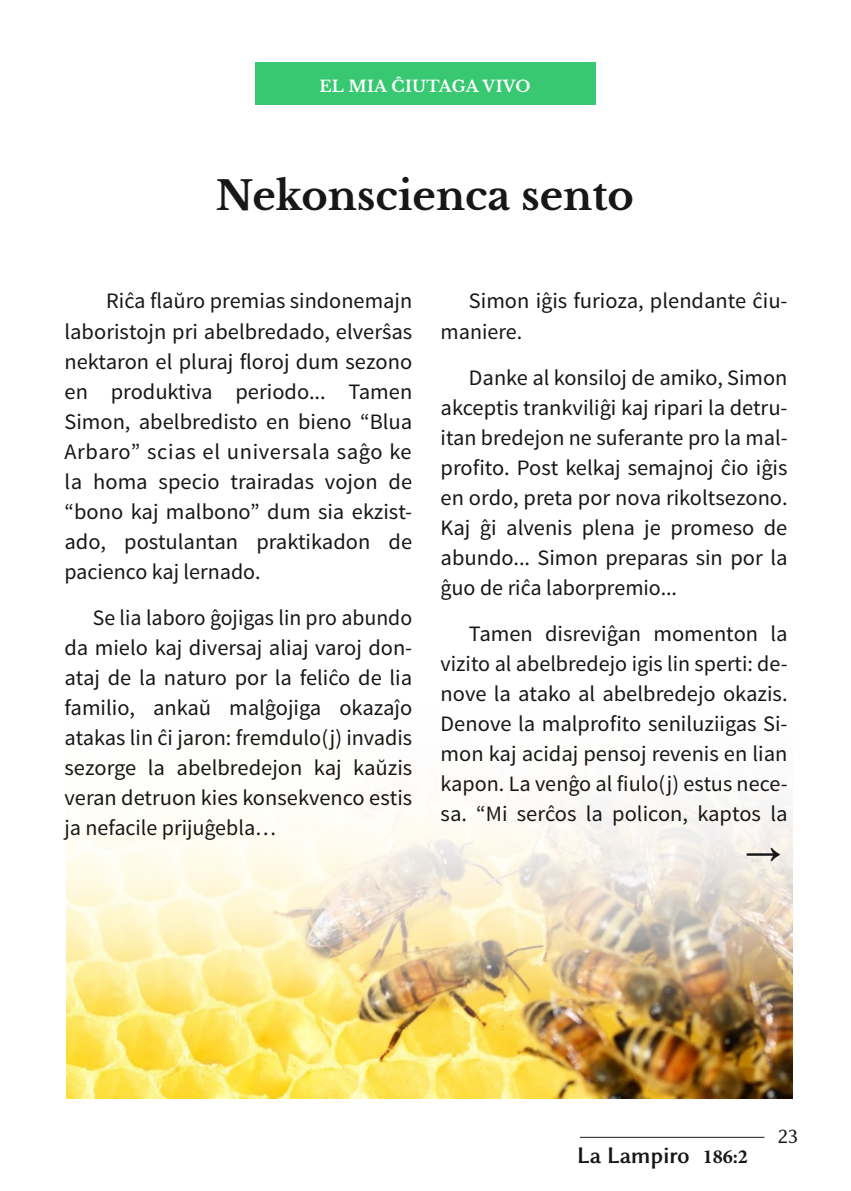
<style>
.page{position:relative;width:851px;height:1191px;background:#fff}
.page>*{position:absolute;margin:0;border:0;box-sizing:border-box;transform-origin:0 0}
.t1{font:700 40px "Libre Baskerville";color:#181715}
.t2{font:40px "Nimbus Sans";color:#181715}
.t3{font:700 24px "Linear Smooth";color:#181715}
.t4{font:22px/30px "Source Sans Pro";color:#181715;text-align:justify}
.t5{font:22px "Linear Smooth";color:#181715}
.t6{font:700 16px "Libre Baskerville";letter-spacing:.015em;color:#fff}
.s1{font-family:"Minion Pro";font-size:20px}
</style>
<div class="page">
<hr style="left:579px;top:1137px;width:185px;height:1px;background:#181715">
<img style="left:66px;top:808px;width:726px;height:290px">
<div style="left:255px;top:63px;width:340px;height:42px;background:#37c871"></div>
<p class="t6" style="left:319px;top:76px;width:212px">EL MIA ĈIUTAGA VIVO</p>
<h1 class="t1" style="left:216px;top:171px;width:419px">Nekonscienca sento</h1>
<p class="t4" style="left:64px;top:286px;width:349px;text-indent:42px">Riĉa flaŭro premias sindonemajn laboristojn pri abelbredado, elverŝas nektaron el pluraj floroj dum sezono en produktiva periodo... Tamen Simon, abelbredisto en bieno “Blua Arbaro” scias el universala saĝo ke la homa specio trairadas vojon de “bono kaj malbono” dum sia ekzist&shy;ado, postulantan praktikadon de pacienco kaj lernado.</p>
<p class="t4" style="left:64px;top:602px;width:349px;text-indent:28px">Se lia laboro ĝojigas lin pro abundo da mielo kaj diversaj aliaj varoj don&shy;ataj de la naturo por la feliĉo de lia familio, ankaŭ malĝojiga okazaĵo atakas lin ĉi jaron: fremdulo(j) invadis sezorge la abelbredejon kaj kaŭzis veran detruon kies konsekvenco estis ja nefacile prijuĝebla…</p>
<p class="t4" style="left:440px;top:286px;width:348px;text-indent:28px">Simon iĝis furioza, plendante ĉiu&shy;maniere.</p>
<p class="t4" style="left:440px;top:362px;width:348px;text-indent:28px">Danke al konsiloj de amiko, Simon akceptis trankviliĝi kaj ripari la detru&shy;itan bredejon ne suferante pro la mal&shy;profito. Post kelkaj semajnoj ĉio iĝis en ordo, preta por nova rikoltsezono.<br>Kaj ĝi alvenis plena je promeso de abundo... Simon preparas sin por la ĝuo de riĉa laborpremio...</p>
<p class="t4" style="left:440px;top:618px;width:348px;text-indent:28px">Tamen disreviĝan momenton la vizito al abelbredejo igis lin sperti: de&shy;nove la atako al abelbredejo okazis.<br>Denove la malprofito seniluziigas Si&shy;mon kaj acidaj pensoj revenis en lian kapon. La venĝo al fiulo(j) estus nece&shy;sa. “Mi serĉos la policon, kaptos la</p>
<h1 class="t2" style="left:743px;top:838px;width:41px">→</h1>
<p class="t3" style="left:577px;top:1143px;width:172px">La Lampiro <span class="s1">186:2</span></p>
<p class="t5" style="left:777px;top:1124px;width:22px">23</p>
</div>
